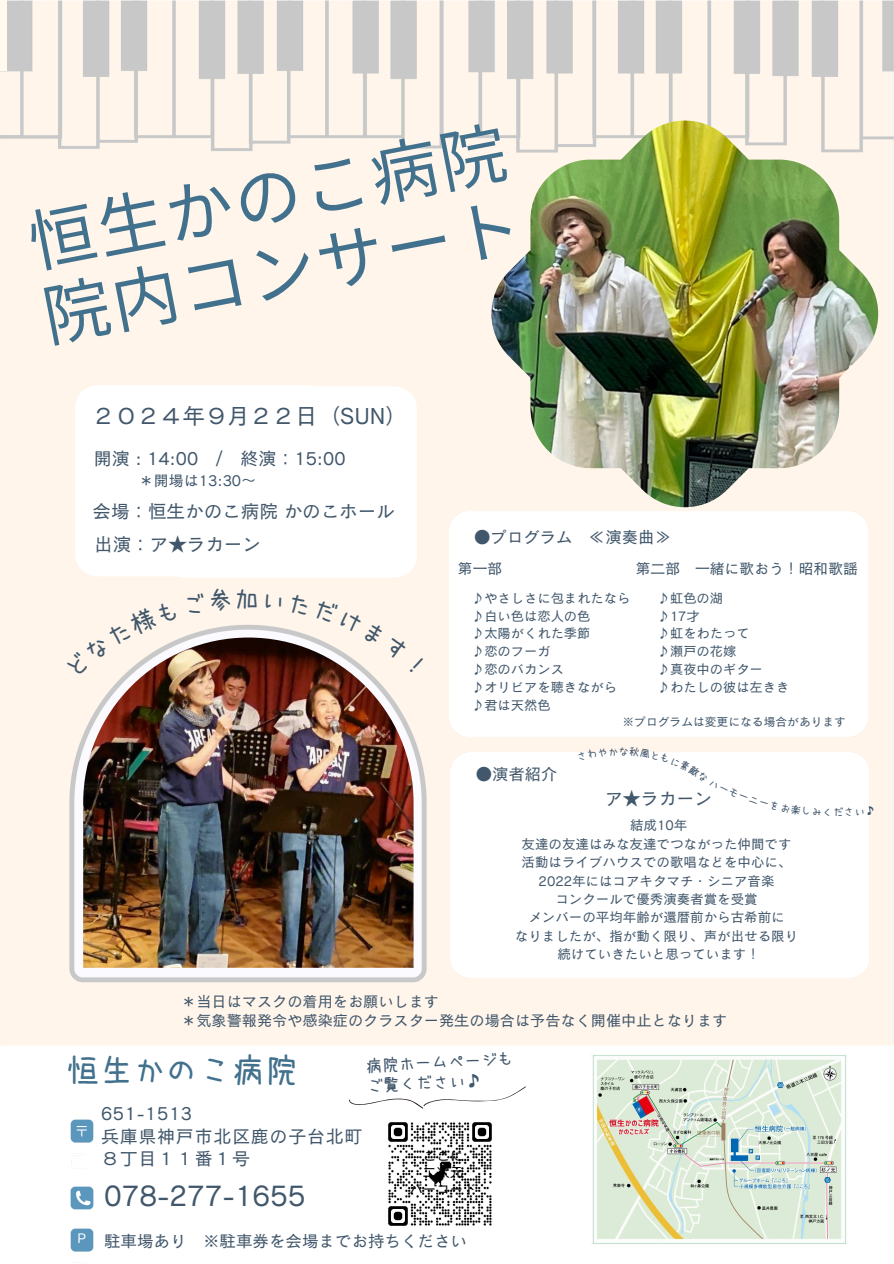
<style>
.page{position:relative;width:894px;height:1264px;background:#fff}
.page>*{position:absolute;margin:0;border:0;box-sizing:border-box;transform-origin:0 0}
.t1{font:67.5px/75.3px "Noto Sans CJ Ksc";color:#42718e}
.t2{font:33px "uzura font";color:#42718e}
.t3{font:28.5px "Canva Cezanne Pro N M";color:#41576b}
.t4{font:24px "uzura font";color:#41576b}
.t5{font:22.5px "Canva Cezanne Pro N M";color:#41576b}
.t6{font:18.6px "Canva Cezanne Pro N M";color:#41576b}
.t7{font:18px/22.5px "Canva Cezanne Pro N M";letter-spacing:.04em;color:#41576b}
.t8{font:18px "Canva Cezanne Pro N M";color:#41576b}
.t9{font:17.85px "Canva Cezanne Pro N M";color:#41576b}
.t10{font:16.5px "Canva Cezanne Pro N M";color:#41576b}
.t11{font:16.5px/20.1px "uzura font";color:#41576b}
.t12{font:16.35px "Canva Cezanne Pro N M";color:#41576b}
.t13{font:15.15px/19.4px "Canva Cezanne Pro N M";color:#41576b}
.t14{font:15px "Canva Cezanne Pro N M";color:#41576b}
.t15{font:14.85px "Canva Cezanne Pro N M";color:#41576b}
.t16{font:13.5px "Canva Cezanne Pro N M";color:#41576b}
.t17{font:13.5px/16.8px "Canva Cezanne Pro N M";color:#000;text-align:center}
.t18{font:13.5px "Canva Cezanne Pro N M";color:#fff}
.t19{font:13.2px "Canva Cezanne Pro N M";color:#41576b}
.t20{font:11.7px "Canva Cezanne Pro N M";color:#41576b}
</style>
<div class="page">
<img style="left:0;top:0;width:893px;height:1045px">
<img style="left:162px;top:386px;width:254px;height:191px;border-radius:22px">
<img style="left:83px;top:637px;width:330px;height:330px">
<img style="left:491px;top:121px;width:387px;height:386px">
<div style="left:0;top:0;width:7px;height:70px;background:#fff9ee"></div>
<img style="left:70px;top:1119px;width:24px;height:24px">
<img style="left:70px;top:1186px;width:24px;height:24px">
<img style="left:75px;top:385px;width:254px;height:191px;border-radius:22px">
<svg style="left:349px;top:1086px;width:176px;height:22px"></svg>
<img style="left:450px;top:511px;width:417px;height:225px">
<img style="left:388px;top:1122px;width:104px;height:104px">
<img style="left:592px;top:1055px;width:255px;height:189px">
<img style="left:450px;top:752px;width:418px;height:225px">
<img style="left:70px;top:1228px;width:24px;height:24px">
<svg style="left:66px;top:600px;width:111px;height:76px;background:#f6ebe1"></svg>
<svg style="left:186px;top:587px;width:45px;height:28px"></svg>
<svg style="left:265px;top:593px;width:17px;height:16px"></svg>
<svg style="left:289px;top:593px;width:134px;height:79px;background:#e8dcd3"></svg>
<svg style="left:578px;top:747px;width:295px;height:69px"></svg>
<p class="t1" style="left:21px;top:203px;width:487px;rotate:-11deg">恒⽣かのこ病院院内コンサート</p>
<p class="t5" style="left:92px;top:404px;width:317px">２０２４年９⽉２２⽇（SUN）</p>
<p class="t8" style="left:94px;top:449px;width:253px">開演 : 14:00 / 終演：15:00</p>
<p class="t14" style="left:139px;top:473px;width:116px">＊開場は13:30～</p>
<p class="t6" style="left:92px;top:501px;width:304px">会場：恒⽣かのこ病院かのこホール</p>
<p class="t6" style="left:94px;top:534px;width:168px">出演：ア★ラカーン</p>
<h5 class="t4" style="left:235px;top:587px;width:25px">加</h5>
<p class="t12" style="left:474px;top:528px;width:198px">●プログラム ≪演奏曲≫</p>
<p class="t15" style="left:457px;top:560px;width:46px">第一部</p>
<p class="t15" style="left:635px;top:560px;width:224px">第二部 一緒に歌おう！昭和歌謡</p>
<p class="t19" style="left:471px;top:591px;width:161px">♪やさしさに包まれたなら</p>
<p class="t19" style="left:656px;top:591px;width:68px">♪虹色の湖</p>
<h2 class="t19" style="left:471px;top:609px;width:119px">♪白い色は恋人の色</h2>
<h2 class="t19" style="left:656px;top:609px;width:44px">♪17才</h2>
<p class="t19" style="left:471px;top:626px;width:121px">♪太陽がくれた季節</p>
<p class="t19" style="left:656px;top:626px;width:94px">♪虹をわたって</p>
<h5 class="t19" style="left:471px;top:644px;width:81px">♪恋のフーガ</h5>
<h5 class="t19" style="left:656px;top:644px;width:81px">♪瀬戸の花嫁</h5>
<p class="t19" style="left:471px;top:662px;width:94px">♪恋のバカンス</p>
<p class="t19" style="left:656px;top:662px;width:108px">♪真夜中のギター</p>
<p class="t19" style="left:471px;top:680px;width:147px">♪オリビアを聴きながら</p>
<p class="t19" style="left:656px;top:680px;width:134px">♪わたしの彼は左きき</p>
<p class="t19" style="left:471px;top:698px;width:80px">♪君は天然色</p>
<p class="t20" style="left:622px;top:715px;width:225px">※プログラムは変更になる場合があります</p>
<p class="t12" style="left:475px;top:765px;width:83px">●演者紹介</p>
<p class="t9" style="left:605px;top:789px;width:109px">ア★ラカーン</p>
<p class="t16" style="left:630px;top:818px;width:59px">結成10年</p>
<p class="t16" style="left:521px;top:836px;width:271px">友達の友達はみな友達でつながった仲間です</p>
<p class="t16" style="left:521px;top:855px;width:271px">活動はライブハウスでの歌唱などを中⼼に、</p>
<p class="t16" style="left:538px;top:873px;width:237px">2022年にはコアキタマチ・シニア⾳楽</p>
<p class="t16" style="left:555px;top:892px;width:204px">コンクールで優秀演奏者賞を受賞</p>
<p class="t16" style="left:528px;top:910px;width:258px">メンバーの平均年齢が還暦前から古希前に</p>
<p class="t16" style="left:514px;top:928px;width:285px">なりましたが、指が動く限り、声が出せる限り</p>
<p class="t16" style="left:557px;top:947px;width:204px">続けていきたいと思っています！</p>
<p class="t13" style="left:181px;top:991px;width:547px">＊当⽇はマスクの着⽤をお願いします<br>＊気象警報発令や感染症のクラスター発⽣の場合は予告なく開催中止となります</p>
<p class="t2" style="left:67px;top:1053px;width:232px">恒生かのこ病院</p>
<p class="t11" style="left:365px;top:1055px;width:150px;rotate:-3deg">病院ホームページもご覧ください♪</p>
<p class="t18" style="left:75px;top:1123px;width:15px">〒</p>
<p class="t18" style="left:75px;top:1231px;width:15px">Ｐ</p>
<p class="t7" style="left:101px;top:1102px;width:263px">651-1513<br>兵庫県神⼾市北区⿅の⼦台北町<br>８丁⽬１１番１号</p>
<h6 class="t3" style="left:104px;top:1180px;width:203px">078-277-1655</h6>
<p class="t17" style="left:409px;top:1146px;width:69px">ここに<br>⼆次元<br>バーコード</p>
<p class="t10" style="left:104px;top:1232px;width:364px">駐⾞場あり ※駐⾞券を会場までお持ちください</p>
</div>
